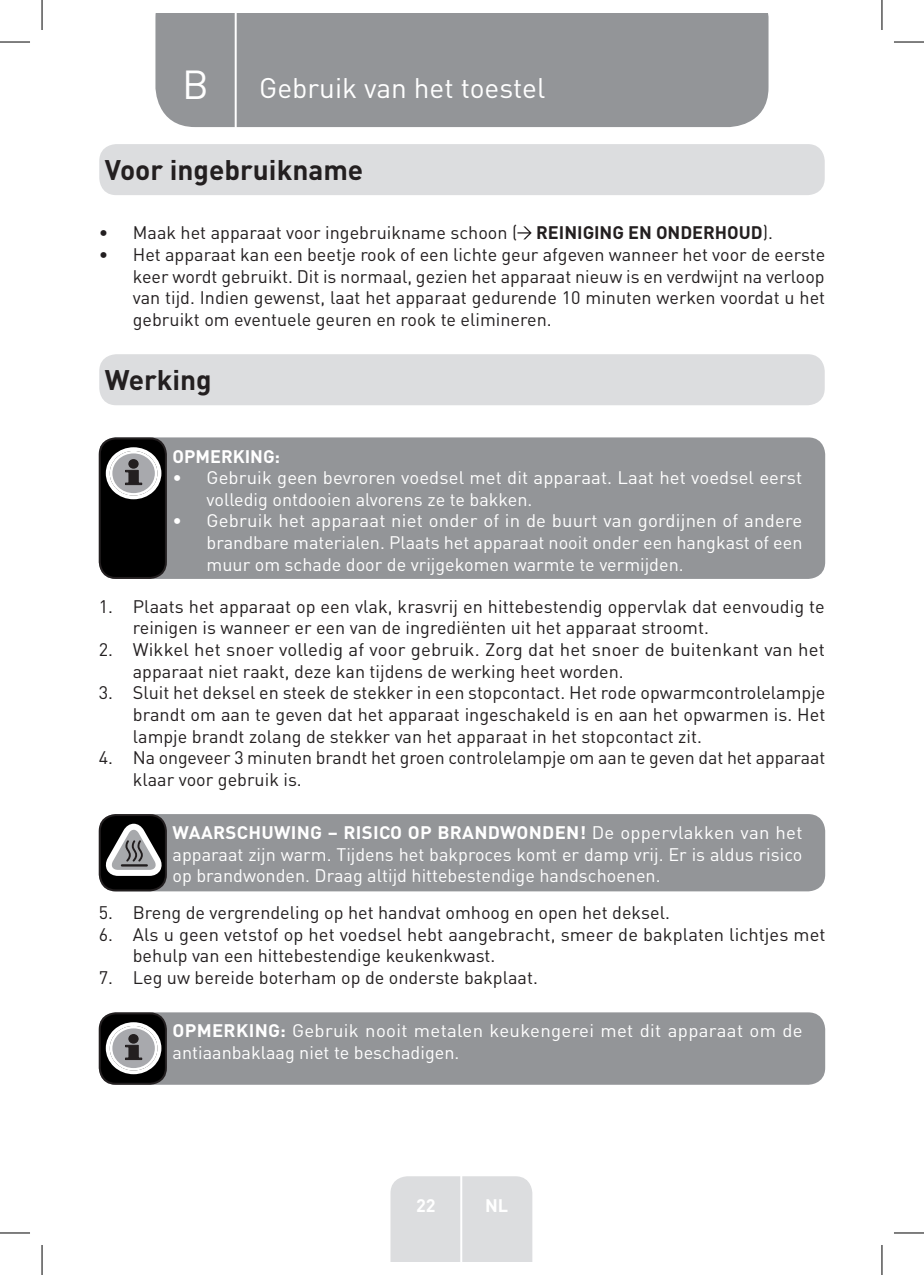
<style>
.page{position:relative;width:924px;height:1275px;background:#fff}
.page>*{position:absolute;margin:0;border:0;box-sizing:border-box;transform-origin:0 0}
.t1{font:40px "DIN Pro";color:#fff}
.Headline-01{font:700 28px "DIN Pro";color:#231f20}
.TitreGauche__gabarit{font:28px "DIN Pro";color:#fff}
.t2{font:18px/21.6px "DIN Pro";color:#231f20}
.White_Text{font:18px/21.6px "DIN Pro";color:#fff}
.White_Text-2{font:700 18px "DIN Pro";color:#fff}
.s1{font-weight:700}
</style>
<div class="page">
<div style="left:155px;top:14px;width:613px;height:113px;background:#939598"></div>
<div style="left:390px;top:1176px;width:142px;height:85px;background:#dcdddf"></div>
<hr style="left:460px;top:1153px;width:2px;height:108px;background:#fff">
<hr style="left:234px;top:14px;width:2px;height:116px;background:#fff">
<div style="left:99px;top:144px;width:725px;height:51px;background:#dcdddf;border-radius:17px"></div>
<svg style="left:517px;top:226px;width:14px;height:13px"></svg>
<div style="left:99px;top:354px;width:725px;height:51px;background:#dcdddf;border-radius:17px"></div>
<div style="left:99px;top:437px;width:725px;height:142px;background:#939598;border-radius:17px"></div>
<div style="left:100px;top:438px;width:66px;height:140px;background:#000;border-radius:16px"></div>
<div style="left:99px;top:437px;width:68px;height:142px;border:2px solid #231f20;border-radius:16px"></div>
<svg style="left:106px;top:447px;width:55px;height:52px"></svg>
<div style="left:128px;top:459px;width:11px;height:10px;background:#231f20;border-radius:50%"></div>
<div style="left:99px;top:814px;width:725px;height:77px;background:#939598;border-radius:17px"></div>
<div style="left:100px;top:815px;width:66px;height:75px;background:#000;border-radius:16px"></div>
<div style="left:99px;top:814px;width:68px;height:77px;border:2px solid #231f20;border-radius:16px"></div>
<svg style="left:106px;top:823px;width:55px;height:53px"></svg>
<div style="left:99px;top:1012px;width:725px;height:72px;background:#939598;border-radius:17px"></div>
<div style="left:100px;top:1013px;width:66px;height:70px;background:#000;border-radius:16px"></div>
<div style="left:99px;top:1012px;width:68px;height:72px;border:2px solid #231f20;border-radius:16px"></div>
<svg style="left:106px;top:1022px;width:55px;height:52px"></svg>
<div style="left:128px;top:1034px;width:11px;height:9px;background:#231f20;border-radius:50%"></div>
<hr style="left:0;top:42px;width:30px;height:1px;background:#000">
<hr style="left:893px;top:42px;width:30px;height:1px;background:#000">
<hr style="left:0;top:1232px;width:30px;height:1px;background:#000">
<hr style="left:893px;top:1232px;width:30px;height:1px;background:#000">
<hr style="left:42px;top:0;width:1px;height:30px;background:#000">
<hr style="left:42px;top:1245px;width:1px;height:30px;background:#000">
<hr style="left:881px;top:0;width:1px;height:30px;background:#000">
<hr style="left:881px;top:1245px;width:1px;height:30px;background:#000">
<p class="t1" style="left:182px;top:57px;width:28px">B</p>
<p class="TitreGauche__gabarit" style="left:259px;top:69px;width:287px">Gebruik van het toestel</p>
<p class="Headline-01" style="left:105px;top:151px;width:260px">Voor ingebruikname</p>
<p class="t2" style="left:99px;top:221px;width:675px">• Maak het apparaat voor ingebruikname schoon ( <span class="s1">REINIGING EN ONDERHOUD</span>).</p>
<p class="t2" style="left:133px;top:243px;width:693px;text-align:justify;text-indent:-34px">• Het apparaat kan een beetje rook of een lichte geur afgeven wanneer het voor de eerste keer wordt gebruikt. Dit is normaal, gezien het apparaat nieuw is en verdwijnt na verloop van tijd. Indien gewenst, laat het apparaat gedurende 10 minuten werken voordat u het gebruikt om eventuele geuren en rook te elimineren.</p>
<p class="Headline-01" style="left:105px;top:361px;width:108px">Werking</p>
<p class="White_Text-2" style="left:172px;top:444px;width:109px">OPMERKING:</p>
<p class="White_Text" style="left:206px;top:466px;width:596px;text-indent:-34px">• Gebruik geen bevroren voedsel met dit apparaat. Laat het voedsel eerst volledig ontdooien alvorens ze te bakken.</p>
<p class="White_Text" style="left:206px;top:509px;width:597px;text-align:justify;text-indent:-34px">• Gebruik het apparaat niet onder of in de buurt van gordijnen of andere brandbare materialen. Plaats het apparaat nooit onder een hangkast of een muur om schade door de vrijgekomen warmte te vermijden.</p>
<p class="t2" style="left:133px;top:595px;width:693px;text-indent:-34px">1. Plaats het apparaat op een vlak, krasvrij en hittebestendig oppervlak dat eenvoudig te reinigen is wanneer er een van de ingrediënten uit het apparaat stroomt.</p>
<p class="t2" style="left:133px;top:638px;width:693px;text-indent:-34px">2. Wikkel het snoer volledig af voor gebruik. Zorg dat het snoer de buitenkant van het apparaat niet raakt, deze kan tijdens de werking heet worden.</p>
<p class="t2" style="left:133px;top:681px;width:693px;text-align:justify;text-indent:-34px">3. Sluit het deksel en steek de stekker in een stopcontact. Het rode opwarmcontrolelampje brandt om aan te geven dat het apparaat ingeschakeld is en aan het opwarmen is. Het lampje brandt zolang de stekker van het apparaat in het stopcontact zit.</p>
<p class="t2" style="left:133px;top:746px;width:693px;text-indent:-34px">4. Na ongeveer 3 minuten brandt het groen controlelampje om aan te geven dat het apparaat klaar voor gebruik is.</p>
<p class="White_Text" style="left:172px;top:821px;width:631px;text-align:justify"><span class="s1">WAARSCHUWING – RISICO OP BRANDWONDEN!</span> De oppervlakken van het apparaat zijn warm. Tijdens het bakproces komt er damp vrij. Er is aldus risico op brandwonden. Draag altijd hittebestendige handschoenen.</p>
<p class="t2" style="left:99px;top:901px;width:572px">5. Breng de vergrendeling op het handvat omhoog en open het deksel.</p>
<p class="t2" style="left:133px;top:922px;width:694px;text-indent:-34px">6. Als u geen vetstof op het voedsel hebt aangebracht, smeer de bakplaten lichtjes met behulp van een hittebestendige keukenkwast.</p>
<p class="t2" style="left:99px;top:966px;width:440px">7. Leg uw bereide boterham op de onderste bakplaat.</p>
<p class="White_Text" style="left:172px;top:1019px;width:631px"><span class="s1">OPMERKING:</span> Gebruik nooit metalen keukengerei met dit apparaat om de antiaanbaklaag niet te beschadigen.</p>
<p class="White_Text-2" style="left:416px;top:1192px;width:21px">22</p>
<p class="White_Text-2" style="left:485px;top:1192px;width:25px">NL</p>
</div>
